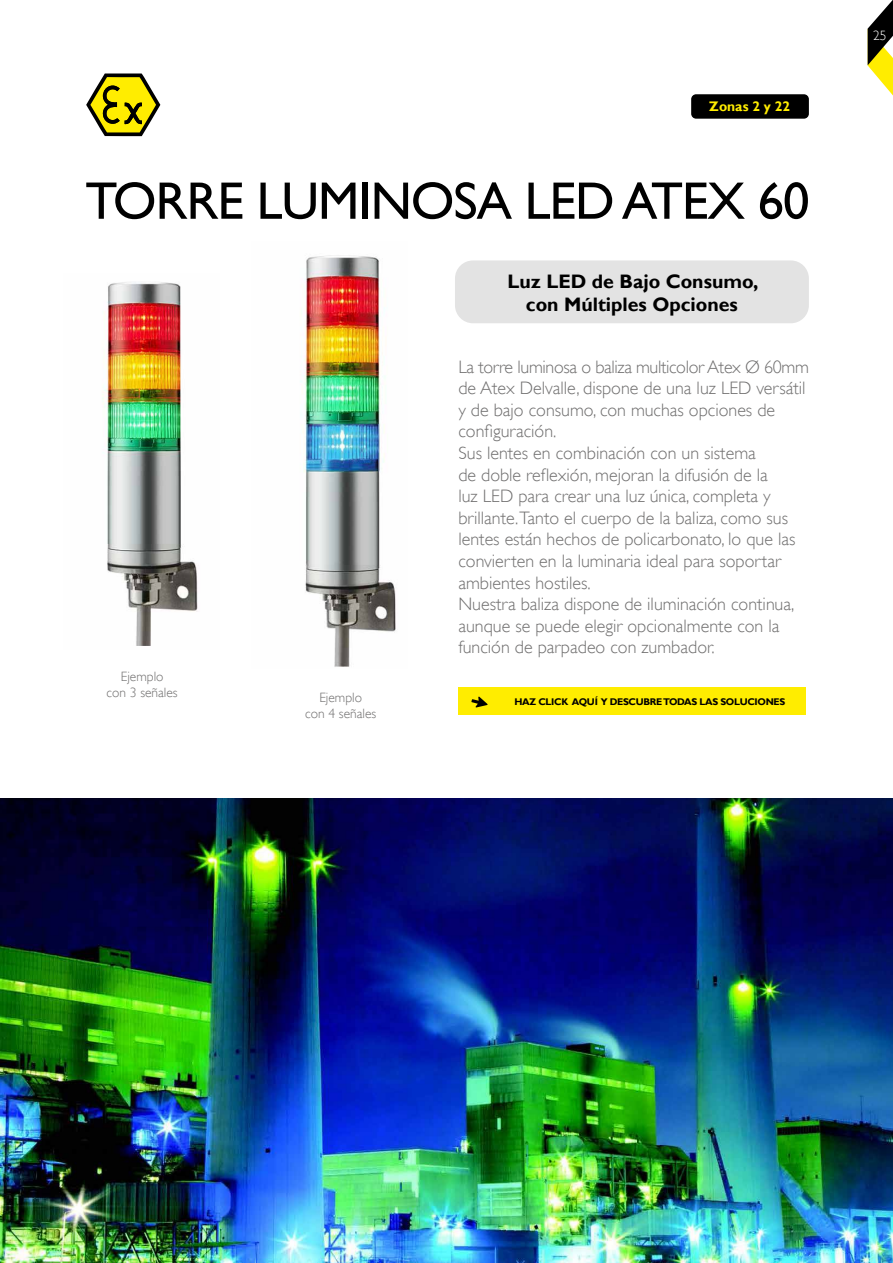
<style>
.page{position:relative;width:893px;height:1263px;background:#fff}
.page>*{position:absolute;margin:0;border:0;box-sizing:border-box;transform-origin:0 0}
.t1{font:52.95px "Gill Sans";letter-spacing:-.02em;color:#000}
.t2{font:700 19.5px/23px "Gill Sans";color:#000;text-align:center}
.t3{font:300 18px/21.6px "Gill Sans";color:#706f6f}
.t4{font:700 13.8px "Gill Sans";color:#ffed00}
.t5{font:300 13.5px/16.2px "Gill Sans";color:#706f6f;text-align:center}
.t6{font:300 13.5px "Gill Sans";color:#fff}
.t7{font:700 9.75px "Gill Sans";letter-spacing:-.03em;color:#000}
</style>
<div class="page">
<svg style="left:868px;top:0;width:25px;height:96px"></svg>
<img style="left:102px;top:282px;width:96px;height:364px">
<img style="left:300px;top:255px;width:96px;height:412px">
<svg style="left:86px;top:73px;width:74px;height:63px"></svg>
<div style="left:455px;top:260px;width:354px;height:63px;background:#e3e3e3;border-radius:18px"></div>
<div style="left:691px;top:94px;width:118px;height:25px;background:#000;border-radius:5px"></div>
<div style="left:458px;top:687px;width:347px;height:28px;background:#ffed00"></div>
<svg style="left:471px;top:697px;width:17px;height:10px"></svg>
<img style="left:0;top:799px;width:893px;height:464px">
<p class="t4" style="left:709px;top:98px;width:82px">Zonas 2 y 22</p>
<h1 class="t1" style="left:85px;top:170px;width:726px">TORRE LUMINOSA LED ATEX 60</h1>
<p class="t2" style="left:507px;top:270px;width:252px">Luz LED de Bajo Consumo, con Múltiples Opciones</p>
<p class="t5" style="left:107px;top:668px;width:73px">Ejemplo<br>con 3 señales</p>
<p class="t5" style="left:305px;top:689px;width:73px">Ejemplo<br>con 4 señales</p>
<p class="t3" style="left:458px;top:356px;width:352px">La torre luminosa o baliza multicolor Atex Ø 60mm de Atex Delvalle, dispone de una luz LED versátil y de bajo consumo, con muchas opciones de configuración.<br>Sus lentes en combinación con un sistema<br>de doble reflexión, mejoran la difusión de la<br>luz LED para crear una luz única, completa y brillante.Tanto el cuerpo de la baliza, como sus lentes están hechos de policarbonato, lo que las convierten en la luminaria ideal para soportar ambientes hostiles.<br>Nuestra baliza dispone de iluminación continua, aunque se puede elegir opcionalmente con la función de parpadeo con zumbador.</p>
<p class="t7" style="left:514px;top:696px;width:272px">HAZ CLICK AQUÍ Y DESCUBRE TODAS LAS SOLUCIONES</p>
<p class="t6" style="left:873px;top:28px;width:15px">25</p>
</div>
